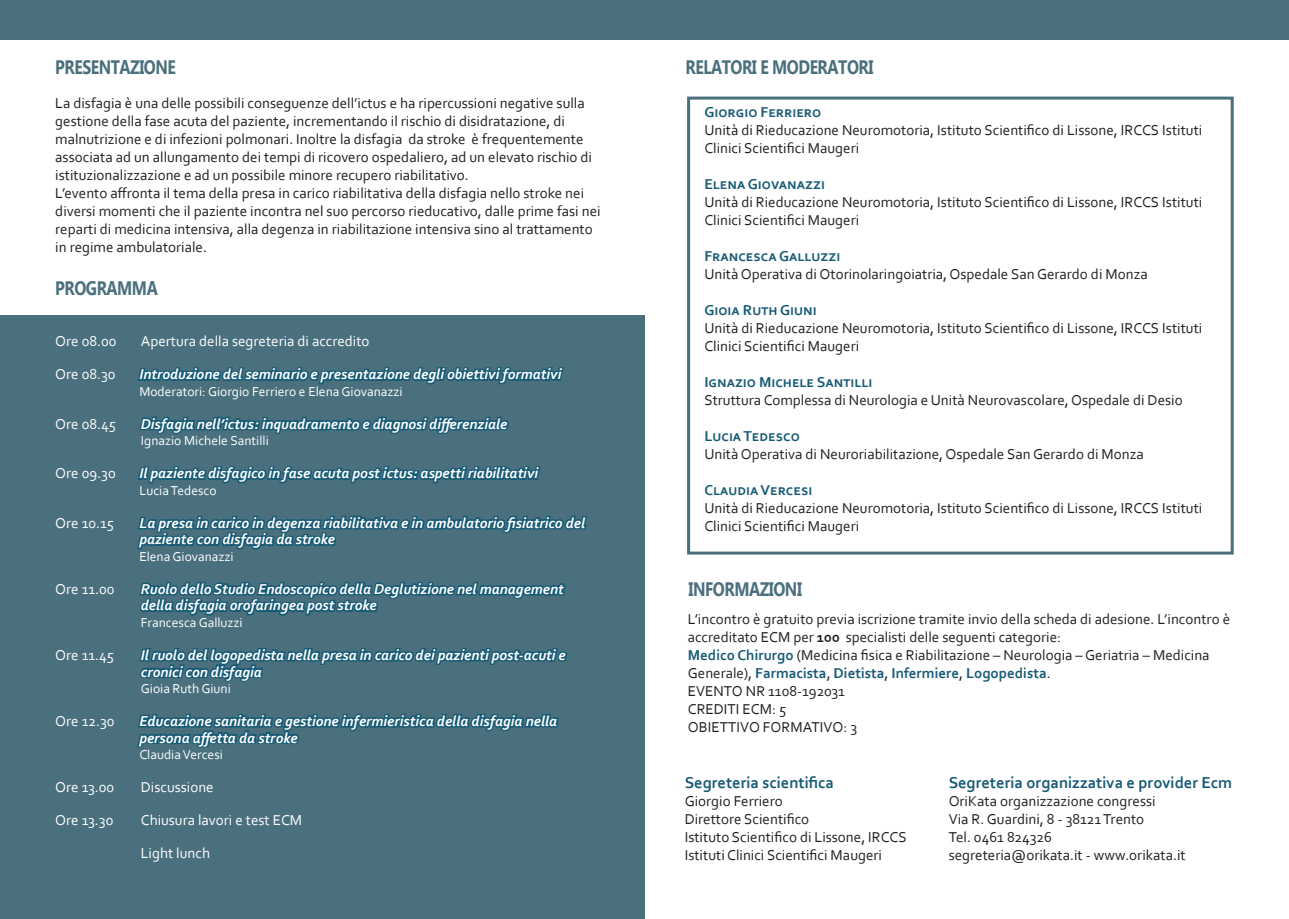
<style>
.page{position:relative;width:1289px;height:919px;background:#fff}
.page>*{position:absolute;margin:0;border:0;box-sizing:border-box;transform-origin:0 0}
.t1{font:700 19.5px "Ebrima";letter-spacing:-.03em;color:#4a6f7d;scale:.81 1}
.t2{font:700 16.5px "Corbel";color:#185b76}
.t3{font:15px/18px "Corbel";color:#231f20}
.t4{font:italic 700 15px/16.5px "Corbel";color:#fff}
.t5{font:15px "Corbel";color:#fff}
.t6{font:700 15px "Corbel";color:#185b76}
.t7{font:13.5px "Corbel";color:#fff}
.s1{font-weight:700}
.s2{font-weight:700;color:#185b76}
</style>
<div class="page">
<div style="left:0;top:315px;width:644px;height:603px;background:#4a6f7d"></div>
<svg style="left:137px;top:367px;width:450px;height:381px"></svg>
<div style="left:687px;top:97px;width:546px;height:457px;border:3px solid #4a6f7d"></div>
<div style="left:0;top:0;width:1288px;height:40px;background:#4a6f7d"></div>
<h1 class="t1" style="left:55px;top:53px;width:150px">PRESENTAZIONE</h1>
<p class="t3" style="left:55px;top:93px;width:547px">La disfagia è una delle possibili conseguenze dell’ictus e ha ripercussioni negative sulla gestione della fase acuta del paziente, incrementando il rischio di disidratazione, di malnutrizione e di infezioni polmonari. Inoltre la disfagia da stroke è frequentemente associata ad un allungamento dei tempi di ricovero ospedaliero, ad un elevato rischio di istituzionalizzazione e ad un possibile minore recupero riabilitativo.<br>L’evento affronta il tema della presa in carico riabilitativa della disfagia nello stroke nei diversi momenti che il paziente incontra nel suo percorso rieducativo, dalle prime fasi nei reparti di medicina intensiva, alla degenza in riabilitazione intensiva sino al trattamento in regime ambulatoriale.</p>
<h1 class="t1" style="left:55px;top:273px;width:128px">PROGRAMMA</h1>
<p class="t5" style="left:55px;top:332px;width:63px">Ore 08.00</p>
<p class="t5" style="left:141px;top:332px;width:230px">Apertura della segreteria di accredito</p>
<p class="t5" style="left:55px;top:365px;width:62px">Ore 08.30</p>
<p class="t4" style="left:139px;top:366px;width:423px">Introduzione del seminario e presentazione degli obiettivi formativi</p>
<p class="t7" style="left:139px;top:383px;width:265px">Moderatori: Giorgio Ferriero e Elena Giovanazzi</p>
<p class="t5" style="left:55px;top:414px;width:62px">Ore 08.45</p>
<p class="t4" style="left:141px;top:415px;width:368px">Disfagia nell’ictus: inquadramento e diagnosi differenziale</p>
<p class="t7" style="left:141px;top:432px;width:129px">Ignazio Michele Santilli</p>
<p class="t5" style="left:55px;top:464px;width:62px">Ore 09.30</p>
<p class="t4" style="left:139px;top:465px;width:400px">Il paziente disfagico in fase acuta post ictus: aspetti riabilitativi</p>
<p class="t7" style="left:139px;top:482px;width:79px">Lucia Tedesco</p>
<p class="t5" style="left:55px;top:513px;width:60px">Ore 10.15</p>
<p class="t4" style="left:139px;top:514px;width:447px">La presa in carico in degenza riabilitativa e in ambulatorio fisiatrico del paziente con disfagia da stroke</p>
<p class="t7" style="left:139px;top:548px;width:96px">Elena Giovanazzi</p>
<p class="t5" style="left:55px;top:579px;width:61px">Ore 11.00</p>
<p class="t4" style="left:141px;top:580px;width:424px">Ruolo dello Studio Endoscopico della Deglutizione nel management della disfagia orofaringea post stroke</p>
<p class="t7" style="left:141px;top:614px;width:103px">Francesca Galluzzi</p>
<p class="t5" style="left:55px;top:645px;width:60px">Ore 11.45</p>
<p class="t4" style="left:141px;top:646px;width:426px">Il ruolo del logopedista nella presa in carico dei pazienti post-acuti e cronici con disfagia</p>
<p class="t7" style="left:141px;top:680px;width:92px">Gioia Ruth Giuni</p>
<p class="t5" style="left:55px;top:711px;width:61px">Ore 12.30</p>
<p class="t4" style="left:139px;top:712px;width:419px">Educazione sanitaria e gestione infermieristica della disfagia nella persona affetta da stroke</p>
<p class="t7" style="left:139px;top:746px;width:85px">Claudia Vercesi</p>
<p class="t5" style="left:55px;top:777px;width:60px">Ore 13.00</p>
<p class="t5" style="left:141px;top:777px;width:74px">Discussione</p>
<p class="t5" style="left:55px;top:810px;width:60px">Ore 13.30</p>
<p class="t5" style="left:141px;top:810px;width:163px">Chiusura lavori e test ECM</p>
<p class="t5" style="left:141px;top:843px;width:71px">Light lunch</p>
<h1 class="t1" style="left:685px;top:53px;width:233px">RELATORI E MODERATORI</h1>
<p class="t6" style="left:704px;top:103px;width:118px">Giorgio Ferriero</p>
<p class="t3" style="left:704px;top:121px;width:499px">Unità di Rieducazione Neuromotoria, Istituto Scientifico di Lissone, IRCCS Istituti<br>Clinici Scientifici Maugeri</p>
<p class="t6" style="left:704px;top:175px;width:122px">Elena Giovanazzi</p>
<p class="t3" style="left:704px;top:193px;width:499px">Unità di Rieducazione Neuromotoria, Istituto Scientifico di Lissone, IRCCS Istituti<br>Clinici Scientifici Maugeri</p>
<p class="t6" style="left:704px;top:247px;width:138px">Francesca Galluzzi</p>
<p class="t3" style="left:704px;top:265px;width:445px">Unità Operativa di Otorinolaringoiatria, Ospedale San Gerardo di Monza</p>
<p class="t6" style="left:704px;top:301px;width:114px">Gioia Ruth Giuni</p>
<p class="t3" style="left:704px;top:319px;width:499px">Unità di Rieducazione Neuromotoria, Istituto Scientifico di Lissone, IRCCS Istituti<br>Clinici Scientifici Maugeri</p>
<p class="t6" style="left:704px;top:373px;width:169px">Ignazio Michele Santilli</p>
<p class="t3" style="left:704px;top:391px;width:480px">Struttura Complessa di Neurologia e Unità Neurovascolare, Ospedale di Desio</p>
<p class="t6" style="left:704px;top:427px;width:97px">Lucia Tedesco</p>
<p class="t3" style="left:704px;top:445px;width:441px">Unità Operativa di Neuroriabilitazione, Ospedale San Gerardo di Monza</p>
<p class="t6" style="left:704px;top:481px;width:109px">Claudia Vercesi</p>
<p class="t3" style="left:704px;top:499px;width:499px">Unità di Rieducazione Neuromotoria, Istituto Scientifico di Lissone, IRCCS Istituti<br>Clinici Scientifici Maugeri</p>
<h1 class="t1" style="left:688px;top:575px;width:141px">INFORMAZIONI</h1>
<p class="t3" style="left:688px;top:609px;width:544px">L’incontro è gratuito previa iscrizione tramite invio della scheda di adesione. L’incontro è accreditato ECM per <span class="s1">100</span> specialisti delle seguenti categorie:<br><span class="s2">Medico Chirurgo</span> (Medicina fisica e Riabilitazione – Neurologia – Geriatria – Medicina Generale), <span class="s2">Farmacista</span>, <span class="s2">Dietista</span>, <span class="s2">Infermiere</span>, <span class="s2">Logopedista</span>.<br>EVENTO NR 1108-192031<br>CREDITI ECM: 5<br>OBIETTIVO FORMATIVO: 3</p>
<p class="t2" style="left:684px;top:771px;width:151px">Segreteria scientifica</p>
<p class="t3" style="left:684px;top:791px;width:223px">Giorgio Ferriero<br>Direttore Scientifico<br>Istituto Scientifico di Lissone, IRCCS<br>Istituti Clinici Scientifici Maugeri</p>
<p class="t2" style="left:948px;top:771px;width:285px">Segreteria organizzativa e provider Ecm</p>
<p class="t3" style="left:948px;top:791px;width:238px">OriKata organizzazione congressi<br>Via R. Guardini, 8 - 38121 Trento<br>Tel. 0461 824326 segreteria@orikata.it - www.orikata.it</p>
</div>
